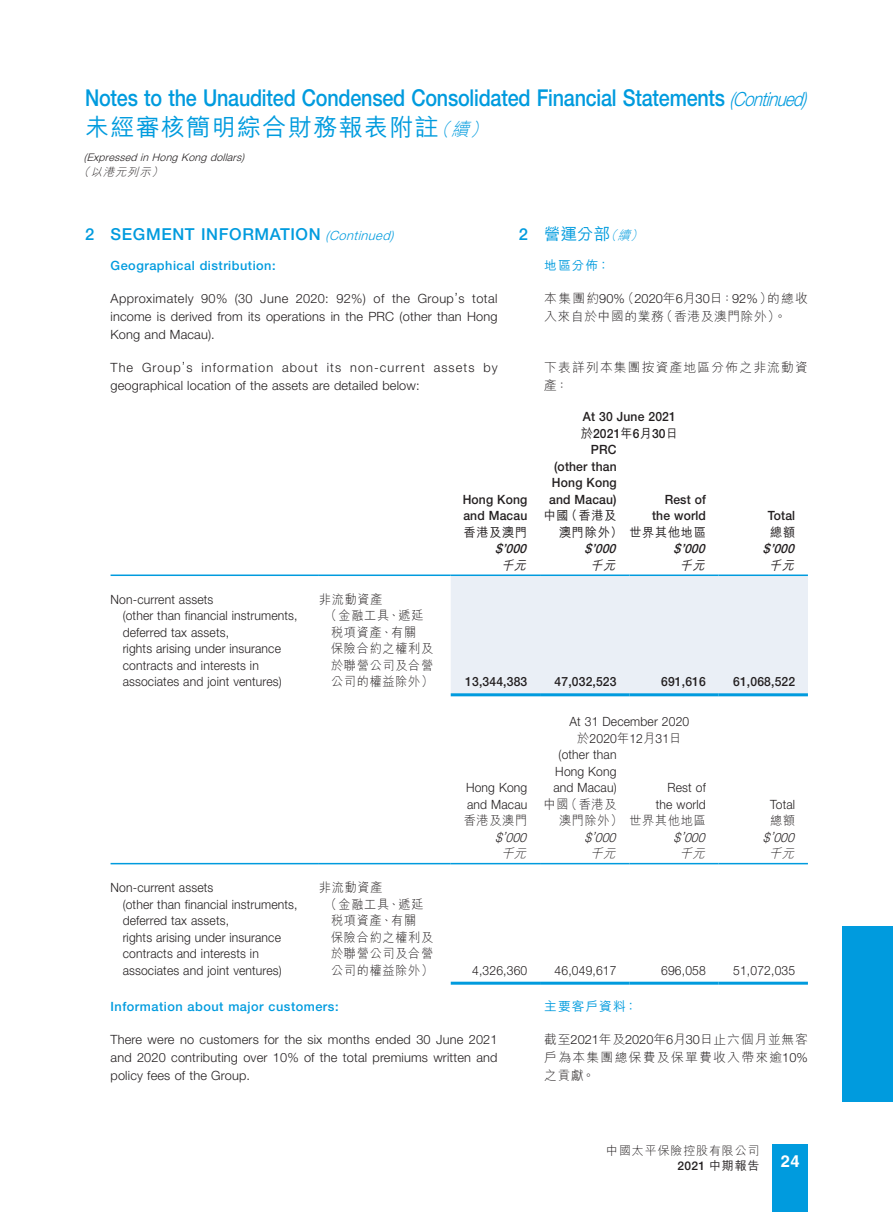
<style>
.page{position:relative;width:893px;height:1212px;background:#fff}
.page>*{position:absolute;margin:0;border:0;box-sizing:border-box;transform-origin:0 0}
.t1{font:500 24px "M Hei HK";letter-spacing:.055em;color:#009bde}
.t2{font:500 23.25px "Helvetica Neue LT Std";letter-spacing:-.01em;color:#009bde;scale:.85 1}
.t3{font:500 16.5px "Helvetica Neue LT Std";letter-spacing:.04em;color:#009bde}
.t4{font:500 16.5px "M Hei HK";color:#009bde}
.t5{font:700 16.5px "Helvetica LT Std";color:#fff}
.t6{font:300 12.75px/16.5px "Helvetica Neue LT Std";letter-spacing:.015em;color:#231f20;scale:.95 1}
.t7{font:300 12.75px/18px "Helvetica Neue LT Std";letter-spacing:.015em;color:#231f20;text-align:justify}
.t8{font:500 12.75px/16.5px "Helvetica Neue LT Std";letter-spacing:.015em;color:#231f20;scale:.95 1}
.t9{font:300 12.75px/16.5px "M Hei HK";letter-spacing:.065em;color:#231f20;scale:.95 1}
.t10{font:300 12.75px/18px "M Hei HK";letter-spacing:.065em;color:#231f20}
.t11{font:500 12.75px "Helvetica Neue LT Std";letter-spacing:.04em;color:#009bde}
.t12{font:500 12.75px/16.5px "M Hei HK";letter-spacing:.065em;color:#231f20;scale:.95 1}
.t13{font:300 12.75px/18px "M Hei HK";letter-spacing:.095em;color:#231f20}
.t14{font:italic 500 12.75px "Helvetica Neue LT Std";color:#231f20;scale:.95 1}
.t15{font:italic 300 12.75px "Helvetica Neue LT Std";color:#231f20;scale:.95 1}
.t16{font:500 12.75px "M Hei HK";letter-spacing:.08em;color:#009bde}
.t17{font:italic 500 12.75px "M Hei HK";color:#231f20;scale:.95 1}
.t18{font:italic 300 12.75px "M Hei HK";color:#231f20;scale:.95 1}
.t19{font:300 12px "M Hei HK";letter-spacing:.07em;color:#231f20}
.t20{font:500 12px "Helvetica Neue LT Std";color:#231f20}
.t21{font:italic 300 11.25px "M Hei HK";color:#231f20}
.t22{font:italic 300 10.5px "Helvetica Neue LT Std";color:#231f20}
.s1{font-weight:300;font-style:italic;font-size:19.5px}
.s2{font-weight:300;font-style:italic;font-size:18px}
.s3{font-weight:300;font-style:italic;font-size:12.75px}
.s4{font-family:"Helvetica Neue LT Std"}
.s5{font-family:"M Hei HK"}
</style>
<div class="page">
<div style="left:772px;top:1144px;width:36px;height:68px;background:#009bde"></div>
<div style="left:842px;top:926px;width:51px;height:176px;background:#009bde"></div>
<div style="left:451px;top:576px;width:357px;height:117px;background:#eaeff6"></div>
<hr style="left:111px;top:574px;width:208px;height:2px;background:#009bde">
<hr style="left:319px;top:574px;width:132px;height:2px;background:#009bde">
<hr style="left:451px;top:574px;width:89px;height:2px;background:#009bde">
<hr style="left:540px;top:574px;width:89px;height:2px;background:#009bde">
<hr style="left:629px;top:574px;width:90px;height:2px;background:#009bde">
<hr style="left:719px;top:574px;width:89px;height:2px;background:#009bde">
<hr style="left:451px;top:693px;width:89px;height:3px;background:#009bde">
<hr style="left:540px;top:693px;width:89px;height:3px;background:#009bde">
<hr style="left:629px;top:693px;width:90px;height:3px;background:#009bde">
<hr style="left:719px;top:693px;width:89px;height:3px;background:#009bde">
<hr style="left:111px;top:863px;width:208px;height:1px;background:#009bde">
<hr style="left:319px;top:863px;width:132px;height:1px;background:#009bde">
<hr style="left:451px;top:863px;width:89px;height:1px;background:#009bde">
<hr style="left:540px;top:863px;width:89px;height:1px;background:#009bde">
<hr style="left:629px;top:863px;width:90px;height:1px;background:#009bde">
<hr style="left:719px;top:863px;width:89px;height:1px;background:#009bde">
<hr style="left:451px;top:982px;width:89px;height:3px;background:#009bde">
<hr style="left:540px;top:982px;width:89px;height:3px;background:#009bde">
<hr style="left:629px;top:982px;width:90px;height:3px;background:#009bde">
<hr style="left:719px;top:982px;width:89px;height:3px;background:#009bde">
<h2 class="t2" style="left:85px;top:84px;width:853px">Notes to the Unaudited Condensed Consolidated Financial Statements <span class="s1">(Continued)</span></h2>
<h1 class="t1" style="left:85px;top:109px;width:409px">未經審核簡明綜合財務報表附註<span class="s2">（續）</span></h1>
<p class="t22" style="left:84px;top:151px;width:162px">(Expressed in Hong Kong dollars)</p>
<p class="t21" style="left:78px;top:166px;width:89px">（以港元列示）</p>
<p class="t3" style="left:85px;top:224px;width:310px">2 SEGMENT INFORMATION <span class="s3">(Continued)</span></p>
<p class="t11" style="left:111px;top:258px;width:167px">Geographical distribution:</p>
<p class="t7" style="left:111px;top:289px;width:389px">Approximately 90% (30 June 2020: 92%) of the Group’s total income is derived from its operations in the PRC (other than Hong Kong and Macau).</p>
<p class="t7" style="left:111px;top:358px;width:389px">The Group’s information about its non-current assets by geographical location of the assets are detailed below:</p>
<p class="t4" style="left:519px;top:222px;width:129px"><span class="s4">2</span> 營運分部<span class="s3">（續）</span></p>
<p class="t16" style="left:544px;top:256px;width:67px">地區分佈：</p>
<p class="t10" style="left:544px;top:289px;width:265px">本集團約<span class="s4">90%</span>（<span class="s4">2020</span>年<span class="s4">6</span>月<span class="s4">30</span>日：<span class="s4">92%</span>）的總收入來自於中國的業務（香港及澳門除外）。</p>
<p class="t13" style="left:544px;top:358px;width:265px">下表詳列本集團按資產地區分佈之非流動資產：</p>
<p class="t8" style="left:581px;top:408px;width:104px">At 30 June 2021<span class="s5">於</span>2021<span class="s5">年</span>6<span class="s5">月</span>30<span class="s5">日</span></p>
<p class="t8" style="left:463px;top:491px;width:70px">Hong Kong and Macau</p>
<p class="t12" style="left:464px;top:523px;width:68px">香港及澳門</p>
<p class="t8" style="left:549px;top:441px;width:73px;text-align:right">PRC<br>(other than<br>Hong Kong and Macau)</p>
<p class="t12" style="left:559px;top:506px;width:68px;text-indent:-15px">中國（香港及澳門除外）</p>
<p class="t8" style="left:652px;top:491px;width:58px;text-align:right">Rest of the world</p>
<p class="t12" style="left:629px;top:523px;width:82px">世界其他地區</p>
<p class="t8" style="left:768px;top:507px;width:30px">Total</p>
<p class="t12" style="left:770px;top:523px;width:28px">總額</p>
<p class="t14" style="left:495px;top:541px;width:38px">$’000</p>
<p class="t14" style="left:584px;top:541px;width:38px">$’000</p>
<p class="t14" style="left:674px;top:541px;width:38px">$’000</p>
<p class="t14" style="left:763px;top:541px;width:38px">$’000</p>
<p class="t17" style="left:501px;top:556px;width:32px">千元</p>
<p class="t17" style="left:590px;top:556px;width:32px">千元</p>
<p class="t17" style="left:680px;top:556px;width:32px">千元</p>
<p class="t17" style="left:769px;top:556px;width:32px">千元</p>
<p class="t6" style="left:123px;top:591px;width:186px;text-indent:-12px">Non-current assets<br>(other than financial instruments, deferred tax assets,<br>rights arising under insurance contracts and interests in associates and joint ventures)</p>
<p class="t9" style="left:319px;top:590px;width:68px">非流動資產</p>
<p class="t9" style="left:325px;top:607px;width:105px">（金融工具、遞延</p>
<p class="t9" style="left:331px;top:623px;width:91px">稅項資產、有關</p>
<p class="t9" style="left:331px;top:640px;width:109px">保險合約之權利及</p>
<p class="t9" style="left:331px;top:656px;width:109px">於聯營公司及合營</p>
<p class="t9" style="left:331px;top:673px;width:109px">公司的權益除外）</p>
<p class="t8" style="left:465px;top:673px;width:67px">13,344,383</p>
<p class="t8" style="left:555px;top:673px;width:67px">47,032,523</p>
<p class="t8" style="left:661px;top:673px;width:49px">691,616</p>
<p class="t8" style="left:733px;top:673px;width:67px">61,068,522</p>
<p class="t6" style="left:569px;top:713px;width:128px;text-align:center">At 31 December 2020<span class="s5">於</span>2020<span class="s5">年</span>12<span class="s5">月</span>31<span class="s5">日</span></p>
<p class="t6" style="left:466px;top:779px;width:66px">Hong Kong and Macau</p>
<p class="t9" style="left:464px;top:812px;width:68px">香港及澳門</p>
<p class="t6" style="left:553px;top:746px;width:68px;text-align:center">(other than<br>Hong Kong and Macau)</p>
<p class="t9" style="left:559px;top:795px;width:68px;text-indent:-15px">中國（香港及澳門除外）</p>
<p class="t6" style="left:656px;top:779px;width:54px;text-align:right">Rest of the world</p>
<p class="t9" style="left:629px;top:812px;width:82px">世界其他地區</p>
<p class="t6" style="left:770px;top:795px;width:28px">Total</p>
<p class="t9" style="left:770px;top:812px;width:28px">總額</p>
<p class="t15" style="left:495px;top:829px;width:38px">$’000</p>
<p class="t15" style="left:584px;top:829px;width:38px">$’000</p>
<p class="t15" style="left:674px;top:829px;width:38px">$’000</p>
<p class="t15" style="left:763px;top:829px;width:38px">$’000</p>
<p class="t18" style="left:501px;top:847px;width:31px">千元</p>
<p class="t18" style="left:590px;top:847px;width:31px">千元</p>
<p class="t18" style="left:680px;top:847px;width:31px">千元</p>
<p class="t18" style="left:769px;top:847px;width:31px">千元</p>
<p class="t6" style="left:123px;top:879px;width:186px;text-indent:-12px">Non-current assets<br>(other than financial instruments, deferred tax assets,<br>rights arising under insurance contracts and interests in associates and joint ventures)</p>
<p class="t9" style="left:319px;top:879px;width:68px">非流動資產</p>
<p class="t9" style="left:325px;top:895px;width:105px">（金融工具、遞延</p>
<p class="t9" style="left:331px;top:912px;width:91px">稅項資產、有關</p>
<p class="t9" style="left:331px;top:928px;width:109px">保險合約之權利及</p>
<p class="t9" style="left:331px;top:945px;width:109px">於聯營公司及合營</p>
<p class="t9" style="left:331px;top:961px;width:109px">公司的權益除外）</p>
<p class="t6" style="left:472px;top:961px;width:60px">4,326,360</p>
<p class="t6" style="left:555px;top:961px;width:67px">46,049,617</p>
<p class="t6" style="left:661px;top:961px;width:49px">696,058</p>
<p class="t6" style="left:733px;top:961px;width:67px">51,072,035</p>
<p class="t11" style="left:111px;top:999px;width:229px">Information about major customers:</p>
<p class="t7" style="left:111px;top:1030px;width:389px">There were no customers for the six months ended 30 June 2021 and 2020 contributing over 10% of the total premiums written and policy fees of the Group.</p>
<p class="t16" style="left:544px;top:997px;width:94px">主要客戶資料：</p>
<p class="t10" style="left:544px;top:1030px;width:265px;text-align:justify">截至<span class="s4">2021</span>年及<span class="s4">2020</span>年<span class="s4">6</span>月<span class="s4">30</span>日止六個月並無客戶為本集團總保費及保單費收入帶來逾<span class="s4">10%</span>之貢獻。</p>
<p class="t19" style="left:606px;top:1144px;width:155px">中國太平保險控股有限公司</p>
<p class="t20" style="left:678px;top:1158px;width:83px">2021 <span class="s5">中期報告</span></p>
<p class="t5" style="left:781px;top:1151px;width:20px">24</p>
</div>
